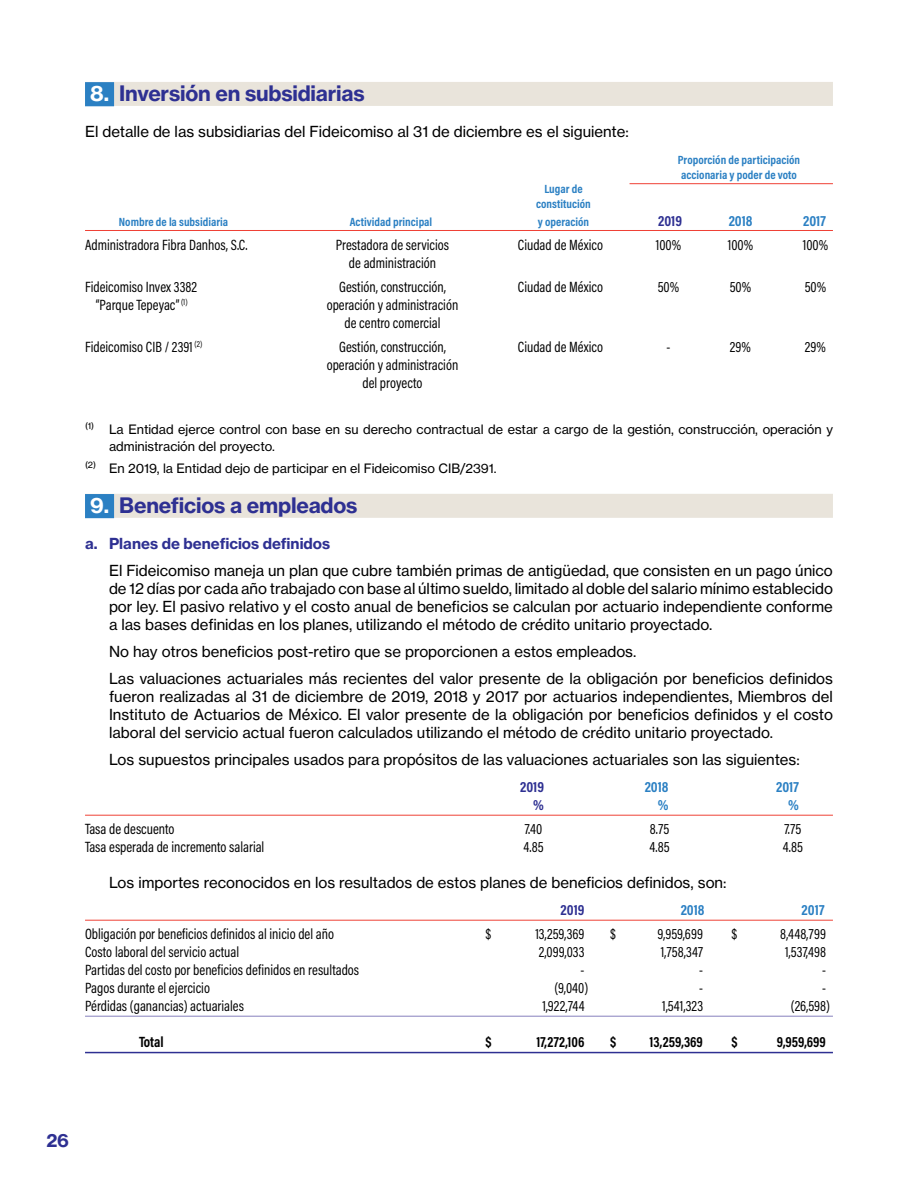
<style>
.page{position:relative;width:918px;height:1188px;background:#fff}
.page>*{position:absolute;margin:0;border:0;box-sizing:border-box;transform-origin:0 0}
.t1{font:21px "N Haas Grotesk TX Pro 75 Bd";letter-spacing:-.01em;color:#2e3092}
.t2{font:18px "N Haas Grotesk TX Pro 75 Bd";color:#2e3092}
.t3{font:15px/18px "N Haas Grotesk TX Pro 55 Rg";color:#000;text-align:justify}
.t4{font:15px/18px "Acumin Pro Cond";color:#000;text-align:center;scale:.95 1}
.t5{font:700 15px "Acumin Pro Cond";color:#000;scale:.95 1}
.t6{font:15px "N Haas Grotesk TX Pro 75 Bd";color:#2e3092}
.t7{font:700 15px "Acumin Pro Cond";letter-spacing:-.005em;color:#2b80c3}
.t8{font:700 15px "Acumin Pro Cond";color:#2e3092}
.t9{font:12.75px/16.5px "N Haas Grotesk TX Pro 55 Rg";color:#000}
.t10{font:700 12px/14.4px "Acumin Pro Cond";color:#2b80c3}
.s1{color:#fff}
</style>
<div class="page">
<div style="left:85px;top:82px;width:748px;height:24px;background:#e9e4db"></div>
<div style="left:85px;top:82px;width:29px;height:24px;background:#2b80c3"></div>
<hr style="left:630px;top:183px;width:203px;height:1px;background:#ef4136">
<hr style="left:85px;top:230px;width:748px;height:1px;background:#ef4136">
<div style="left:85px;top:494px;width:748px;height:24px;background:#e9e4db"></div>
<div style="left:85px;top:494px;width:29px;height:24px;background:#2b80c3"></div>
<hr style="left:85px;top:815px;width:748px;height:1px;background:#ef4136">
<hr style="left:85px;top:920px;width:748px;height:1px;background:#ef4136">
<hr style="left:85px;top:1016px;width:748px;height:1px;background:#8781bd">
<hr style="left:85px;top:1052px;width:748px;height:1px;background:#2e3092">
<h1 class="t1" style="left:90px;top:80px;width:276px"><span class="s1">8.</span> Inversión en subsidiarias</h1>
<p class="t3" style="left:85px;top:123px;width:545px">El detalle de las subsidiarias del Fideicomiso al 31 de diciembre es el siguiente:</p>
<p class="t10" style="left:536px;top:182px;width:56px;text-align:center">Lugar de constitución</p>
<p class="t10" style="left:678px;top:153px;width:124px">Proporción de participación accionaria y poder de voto</p>
<p class="t10" style="left:119px;top:214px;width:111px">Nombre de la subsidiaria</p>
<p class="t10" style="left:350px;top:214px;width:84px">Actividad principal</p>
<p class="t10" style="left:538px;top:214px;width:53px">y operación</p>
<p class="t8" style="left:658px;top:211px;width:25px">2019</p>
<p class="t7" style="left:729px;top:211px;width:25px">2018</p>
<p class="t7" style="left:803px;top:211px;width:24px">2017</p>
<p class="t4" style="left:85px;top:235px;width:173px">Administradora Fibra Danhos, S.C.</p>
<p class="t4" style="left:336px;top:235px;width:121px">Prestadora de servicios</p>
<p class="t4" style="left:518px;top:235px;width:91px">Ciudad de México</p>
<p class="t4" style="left:656px;top:235px;width:28px">100%</p>
<p class="t4" style="left:728px;top:235px;width:28px">100%</p>
<p class="t4" style="left:803px;top:235px;width:28px">100%</p>
<p class="t4" style="left:349px;top:253px;width:93px">de administración</p>
<p class="t4" style="left:85px;top:277px;width:119px">Fideicomiso Invex 3382</p>
<p class="t4" style="left:339px;top:277px;width:114px">Gestión, construcción,</p>
<p class="t4" style="left:518px;top:277px;width:91px">Ciudad de México</p>
<p class="t4" style="left:658px;top:277px;width:24px">50%</p>
<p class="t4" style="left:730px;top:277px;width:24px">50%</p>
<p class="t4" style="left:805px;top:277px;width:24px">50%</p>
<p class="t4" style="left:96px;top:295px;width:98px">“Parque Tepeyac” <sup>(1)</sup></p>
<p class="t4" style="left:327px;top:295px;width:140px">operación y administración de centro comercial</p>
<p class="t4" style="left:85px;top:337px;width:125px">Fideicomiso CIB / 2391 <sup>(2)</sup></p>
<p class="t4" style="left:339px;top:337px;width:114px">Gestión, construcción,</p>
<p class="t4" style="left:518px;top:337px;width:91px">Ciudad de México</p>
<p class="t4" style="left:667px;top:337px;width:6px">-</p>
<p class="t4" style="left:730px;top:337px;width:24px">29%</p>
<p class="t4" style="left:805px;top:337px;width:24px">29%</p>
<p class="t4" style="left:327px;top:355px;width:140px">operación y administración del proyecto</p>
<p class="t9" style="left:109px;top:421px;width:725px;text-indent:-24px"><sup>(1)</sup> La Entidad ejerce control con base en su derecho contractual de estar a cargo de la gestión, construcción, operación y administración del proyecto.</p>
<p class="t9" style="left:85px;top:460px;width:413px"><sup>(2)</sup> En 2019, la Entidad dejo de participar en el Fideicomiso CIB/2391.</p>
<h1 class="t1" style="left:90px;top:492px;width:269px"><span class="s1">9.</span> Beneficios a empleados</h1>
<p class="t6" style="left:85px;top:534px;width:247px">a. Planes de beneficios definidos</p>
<p class="t3" style="left:109px;top:562px;width:725px">El Fideicomiso maneja un plan que cubre también primas de antigüedad, que consisten en un pago único de 12 días por cada año trabajado con base al último sueldo, limitado al doble del salario mínimo establecido por ley. El pasivo relativo y el costo anual de beneficios se calculan por actuario independiente conforme a las bases definidas en los planes, utilizando el método de crédito unitario proyectado.</p>
<p class="t3" style="left:109px;top:638px;width:725px;line-height:27px">No hay otros beneficios post-retiro que se proporcionen a estos empleados.<br>Las valuaciones actuariales más recientes del valor presente de la obligación por beneficios definidos</p>
<p class="t3" style="left:109px;top:688px;width:725px">fueron realizadas al 31 de diciembre de 2019, 2018 y 2017 por actuarios independientes, Miembros del Instituto de Actuarios de México. El valor presente de la obligación por beneficios definidos y el costo laboral del servicio actual fueron calculados utilizando el método de crédito unitario proyectado.</p>
<p class="t3" style="left:109px;top:751px;width:692px">Los supuestos principales usados para propósitos de las valuaciones actuariales son las siguientes:</p>
<p class="t8" style="left:520px;top:777px;width:25px">2019</p>
<p class="t7" style="left:645px;top:777px;width:25px">2018</p>
<p class="t7" style="left:776px;top:777px;width:24px">2017</p>
<p class="t8" style="left:533px;top:795px;width:12px">%</p>
<p class="t7" style="left:658px;top:795px;width:12px">%</p>
<p class="t7" style="left:788px;top:795px;width:12px">%</p>
<p class="t4" style="left:85px;top:820px;width:96px">Tasa de descuento</p>
<p class="t4" style="left:525px;top:820px;width:20px">7.40</p>
<p class="t4" style="left:650px;top:820px;width:22px">8.75</p>
<p class="t4" style="left:785px;top:820px;width:19px">7.75</p>
<p class="t4" style="left:85px;top:838px;width:190px">Tasa esperada de incremento salarial</p>
<p class="t4" style="left:523px;top:838px;width:23px">4.85</p>
<p class="t4" style="left:649px;top:838px;width:23px">4.85</p>
<p class="t4" style="left:783px;top:838px;width:23px">4.85</p>
<p class="t3" style="left:109px;top:874px;width:619px">Los importes reconocidos en los resultados de estos planes de beneficios definidos, son:</p>
<p class="t8" style="left:561px;top:900px;width:25px">2019</p>
<p class="t7" style="left:681px;top:900px;width:25px">2018</p>
<p class="t7" style="left:802px;top:900px;width:24px">2017</p>
<p class="t4" style="left:85px;top:925px;width:264px">Obligación por beneficios definidos al inicio del año</p>
<p class="t4" style="left:486px;top:925px;width:8px">$</p>
<p class="t4" style="left:535px;top:925px;width:53px">13,259,369</p>
<p class="t4" style="left:610px;top:925px;width:8px">$</p>
<p class="t4" style="left:658px;top:925px;width:49px">9,959,699</p>
<p class="t4" style="left:732px;top:925px;width:8px">$</p>
<p class="t4" style="left:780px;top:925px;width:50px">8,448,799</p>
<p class="t4" style="left:85px;top:943px;width:164px">Costo laboral del servicio actual</p>
<p class="t4" style="left:539px;top:943px;width:50px">2,099,033</p>
<p class="t4" style="left:661px;top:943px;width:46px">1,758,347</p>
<p class="t4" style="left:785px;top:943px;width:44px">1,537,498</p>
<p class="t4" style="left:85px;top:961px;width:290px">Partidas del costo por beneficios definidos en resultados</p>
<p class="t4" style="left:581px;top:961px;width:6px">-</p>
<p class="t4" style="left:699px;top:961px;width:6px">-</p>
<p class="t4" style="left:822px;top:961px;width:6px">-</p>
<p class="t4" style="left:85px;top:979px;width:133px">Pagos durante el ejercicio</p>
<p class="t4" style="left:555px;top:979px;width:37px">(9,040)</p>
<p class="t4" style="left:699px;top:979px;width:6px">-</p>
<p class="t4" style="left:822px;top:979px;width:6px">-</p>
<p class="t4" style="left:85px;top:997px;width:169px">Pérdidas (ganancias) actuariales</p>
<p class="t4" style="left:542px;top:997px;width:46px">1,922,744</p>
<p class="t4" style="left:662px;top:997px;width:44px">1,541,323</p>
<p class="t4" style="left:791px;top:997px;width:43px">(26,598)</p>
<p class="t5" style="left:139px;top:1032px;width:28px">Total</p>
<p class="t5" style="left:486px;top:1032px;width:8px">$</p>
<p class="t5" style="left:536px;top:1032px;width:52px">17,272,106</p>
<p class="t5" style="left:610px;top:1032px;width:8px">$</p>
<p class="t5" style="left:650px;top:1032px;width:58px">13,259,369</p>
<p class="t5" style="left:732px;top:1032px;width:8px">$</p>
<p class="t5" style="left:777px;top:1032px;width:53px">9,959,699</p>
<p class="t2" style="left:46px;top:1129px;width:24px">26</p>
</div>
